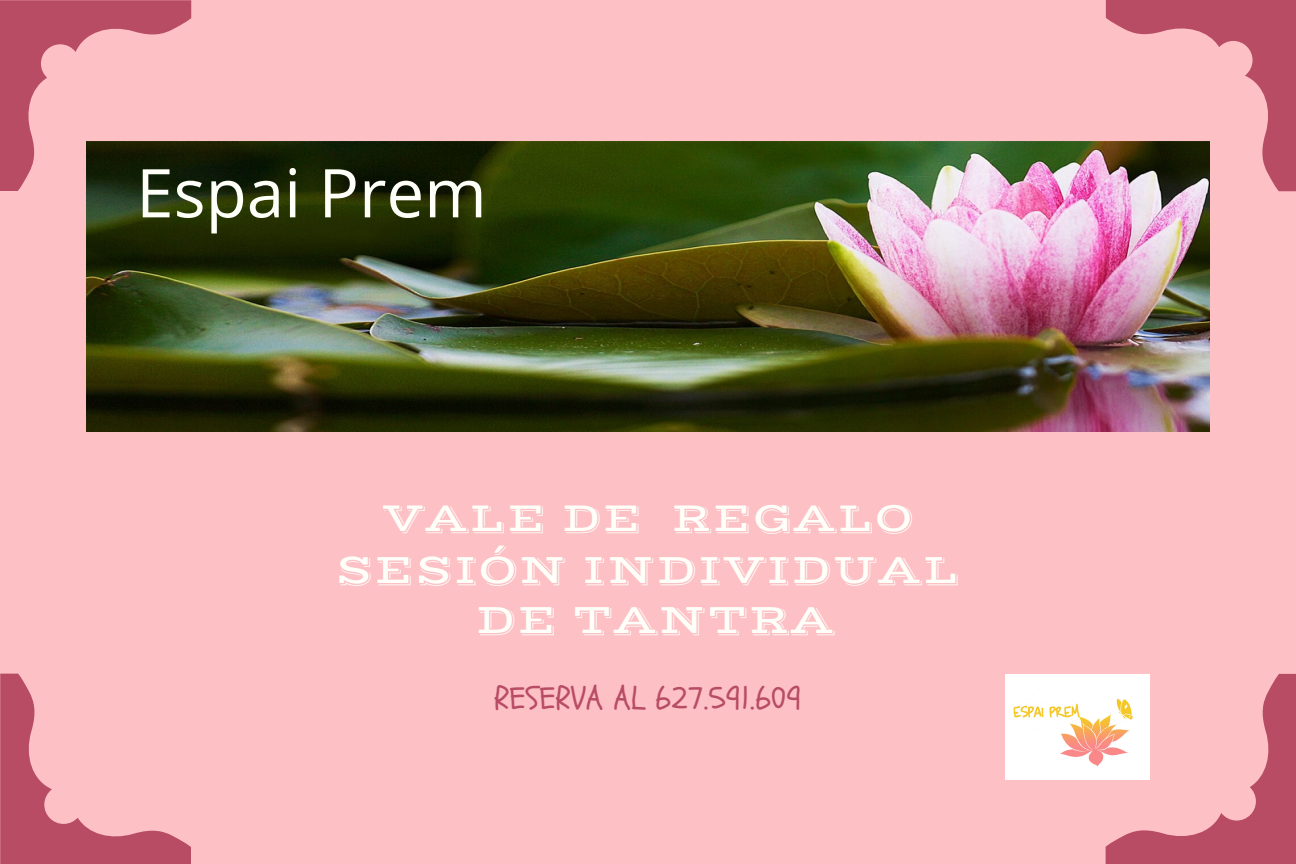
<style>
.page{position:relative;width:1296px;height:864px;background:#fcc0c5}
.page>*{position:absolute;margin:0;border:0;box-sizing:border-box;transform-origin:0 0}
.t1{font:67.2px "Open Sans";color:#fffff9}
.t2{font:42.6px/49.8px "Vast Shadow";letter-spacing:.02em;color:#fffff9;text-align:center}
.t3{font:42px "Vast Shadow";letter-spacing:.02em;color:#fffff9}
.t4{font:31.8px "Schoolbell";letter-spacing:.01em;color:#b84c65}
</style>
<div class="page">
<svg style="left:0;top:0;width:191px;height:191px"></svg>
<svg style="left:0;top:674px;width:191px;height:190px"></svg>
<svg style="left:1106px;top:0;width:190px;height:191px"></svg>
<svg style="left:1106px;top:674px;width:190px;height:190px"></svg>
<img style="left:1006px;top:674px;width:144px;height:106px">
<img style="left:86px;top:141px;width:1123px;height:291px">
<h1 class="t1" style="left:136px;top:146px;width:352px">Espai Prem</h1>
<p class="t3" style="left:382px;top:492px;width:533px">VALE DE REGALO</p>
<p class="t2" style="left:336px;top:545px;width:626px">SESIÓN INDIVIDUAL<br>DE TANTRA</p>
<p class="t4" style="left:495px;top:677px;width:308px">RESERVA AL 627.591.609</p>
</div>
